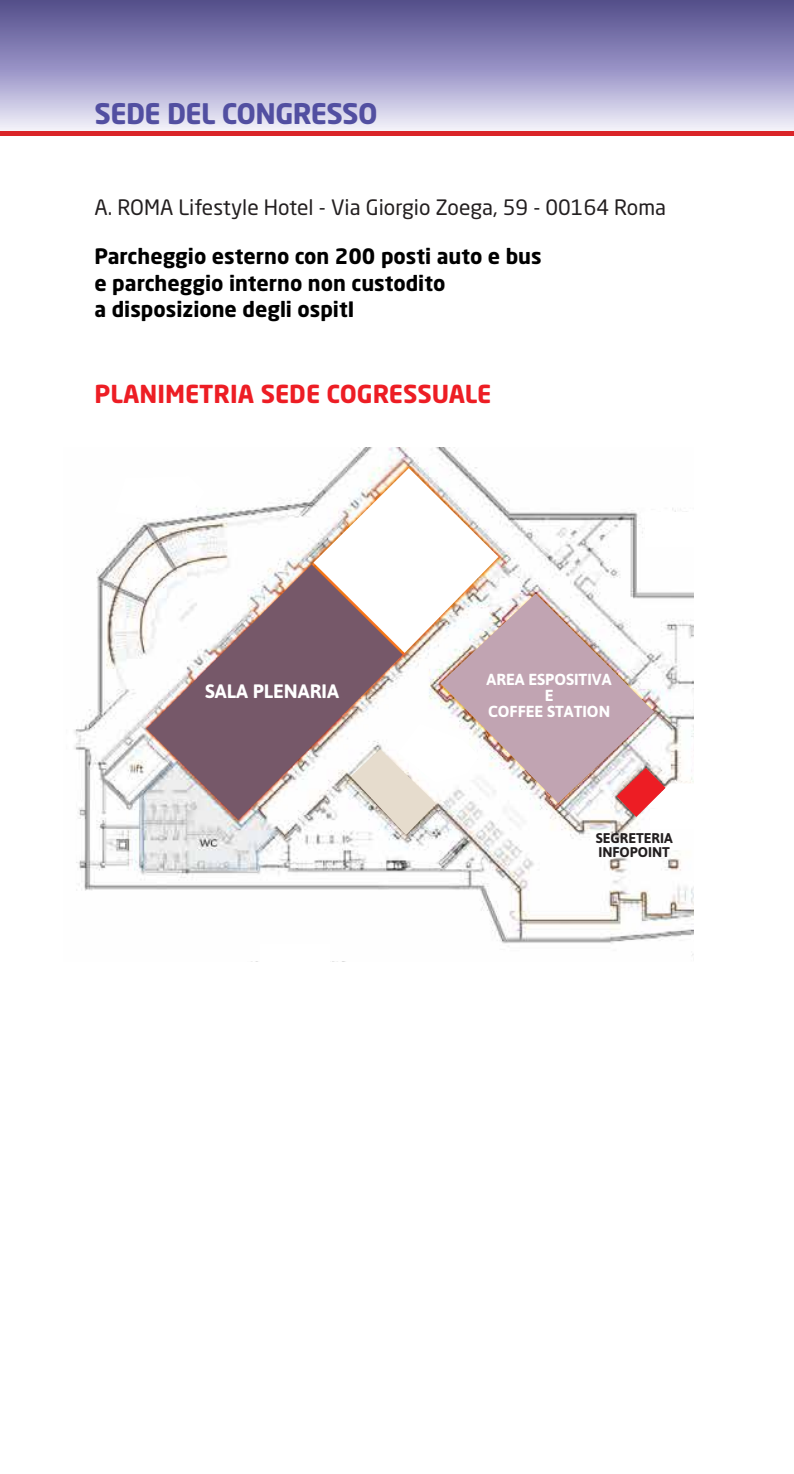
<style>
.page{position:relative;width:794px;height:1474px;background:#fff}
.page>*{position:absolute;margin:0;border:0;box-sizing:border-box;transform-origin:0 0}
.t1{font:700 28px "Neo Sans Std";letter-spacing:-.02em;color:#524fa1}
.t2{font:700 24.5px "Neo Sans Std";color:#ed1d24}
.t3{font:700 21px/26.2px "Neo Sans Std";color:#000}
.t4{font:21px "Neo Sans Std";color:#231f20}
.t5{font:700 19.43px "Asap";color:#fff}
.t6{font:700 15.92px/16.1px "Asap";color:#fff;text-align:center}
.t7{font:700 14px/14.2px "Asap";color:#231f20}
</style>
<div class="page">
<div style="left:0;top:0;width:794px;height:135px;background:linear-gradient(to bottom,#4b458a,#f1efff)"></div>
<hr style="left:0;top:131px;width:794px;height:4px;background:#da2428">
<img style="left:74px;top:448px;width:619px;height:508px">
<svg style="left:147px;top:564px;width:166px;height:255px;fill:#765869"></svg>
<div style="left:260px;top:944px;width:69px;height:31px;background:#fff"></div>
<svg style="left:313px;top:468px;width:381px;height:367px"></svg>
<svg style="left:114px;top:476px;width:91px;height:43px"></svg>
<h1 class="t1" style="left:94px;top:95px;width:285px">SEDE DEL CONGRESSO</h1>
<p class="t4" style="left:94px;top:195px;width:573px">A. ROMA Lifestyle Hotel - Via Giorgio Zoega, 59 - 00164 Roma</p>
<p class="t3" style="left:94px;top:243px;width:449px">Parcheggio esterno con 200 posti auto e bus e parcheggio interno non custodito<br>a disposizione degli ospitI</p>
<p class="t2" style="left:94px;top:378px;width:398px">PLANIMETRIA SEDE COGRESSUALE</p>
<p class="t5" style="left:205px;top:678px;width:135px">SALA PLENARIA</p>
<p class="t6" style="left:486px;top:670px;width:126px">AREA ESPOSITIVA<br>E<br>COFFEE STATION</p>
<p class="t7" style="left:595px;top:830px;width:79px">SEGRETERIA<br>INFOPOINT</p>
</div>
